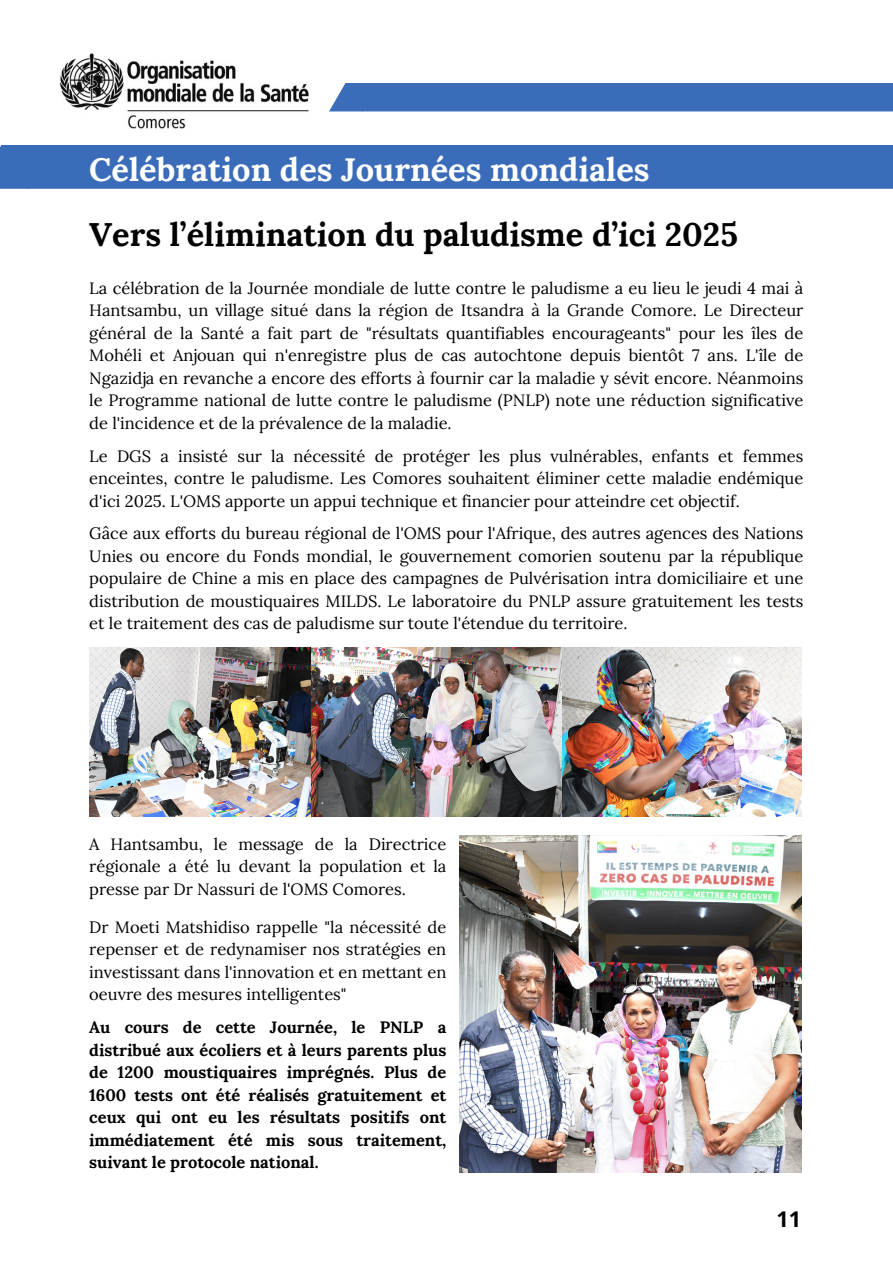
<style>
.page{position:relative;width:893px;height:1264px;background:#fff}
.page>*{position:absolute;margin:0;border:0;box-sizing:border-box;transform-origin:0 0}
.t1{font:700 32.55px "Lora";color:#000}
.t2{font:700 32.55px "Lora";color:#fff}
.t3{font:700 21.6px "Open Sans";color:#000}
.t4{font:16.5px/22.5px "Lora";color:#000;text-align:justify}
.t5{font:700 16.5px/22.5px "Lora";color:#000;text-align:justify}
</style>
<div class="page">
<div style="left:329px;top:83px;width:563px;height:28px;background:#3b6cb9"></div>
<img style="left:59px;top:53px;width:249px;height:76px">
<img style="left:89px;top:648px;width:222px;height:168px">
<img style="left:459px;top:835px;width:342px;height:337px">
<img style="left:311px;top:648px;width:490px;height:168px">
<div style="left:0;top:145px;width:28px;height:44px;background:#3b6cb9"></div>
<div style="left:1px;top:145px;width:891px;height:44px;background:#3b6cb9"></div>
<p class="t2" style="left:89px;top:148px;width:562px">Célébration des Journées mondiales</p>
<p class="t1" style="left:89px;top:213px;width:650px">Vers l’élimination du paludisme d’ici 2025</p>
<p class="t4" style="left:89px;top:277px;width:715px">La célébration de la Journée mondiale de lutte contre le paludisme a eu lieu le jeudi 4 mai à Hantsambu, un village situé dans la région de Itsandra à la Grande Comore. Le Directeur général de la Santé a fait part de "résultats quantifiables encourageants" pour les îles de Mohéli et Anjouan qui n'enregistre plus de cas autochtone depuis bientôt 7 ans. L'île de Ngazidja en revanche a encore des efforts à fournir car la maladie y sévit encore. Néanmoins le Programme national de lutte contre le paludisme (PNLP) note une réduction significative de l'incidence et de la prévalence de la maladie.</p>
<p class="t4" style="left:89px;top:444px;width:715px">Le DGS a insisté sur la nécessité de protéger les plus vulnérables, enfants et femmes enceintes, contre le paludisme. Les Comores souhaitent éliminer cette maladie endémique d'ici 2025. L'OMS apporte un appui technique et financier pour atteindre cet objectif.</p>
<p class="t4" style="left:89px;top:522px;width:715px">Gâce aux efforts du bureau régional de l'OMS pour l'Afrique, des autres agences des Nations Unies ou encore du Fonds mondial, le gouvernement comorien soutenu par la république populaire de Chine a mis en place des campagnes de Pulvérisation intra domiciliaire et une distribution de moustiquaires MILDS. Le laboratoire du PNLP assure gratuitement les tests et le traitement des cas de paludisme sur toute l'étendue du territoire.</p>
<p class="t4" style="left:89px;top:832px;width:358px">A Hantsambu, le message de la Directrice régionale a été lu devant la population et la presse par Dr Nassuri de l'OMS Comores.</p>
<p class="t4" style="left:89px;top:915px;width:358px">Dr Moeti Matshidiso rappelle "la nécessité de repenser et de redynamiser nos stratégies en investissant dans l'innovation et en mettant en oeuvre des mesures intelligentes"</p>
<p class="t5" style="left:89px;top:1015px;width:358px">Au cours de cette Journée, le PNLP a distribué aux écoliers et à leurs parents plus de 1200 moustiquaires imprégnés. Plus de 1600 tests ont été réalisés gratuitement et ceux qui ont eu les résultats positifs ont immédiatement été mis sous traitement, suivant le protocole national.</p>
<p class="t3" style="left:776px;top:1204px;width:26px">11</p>
</div>
